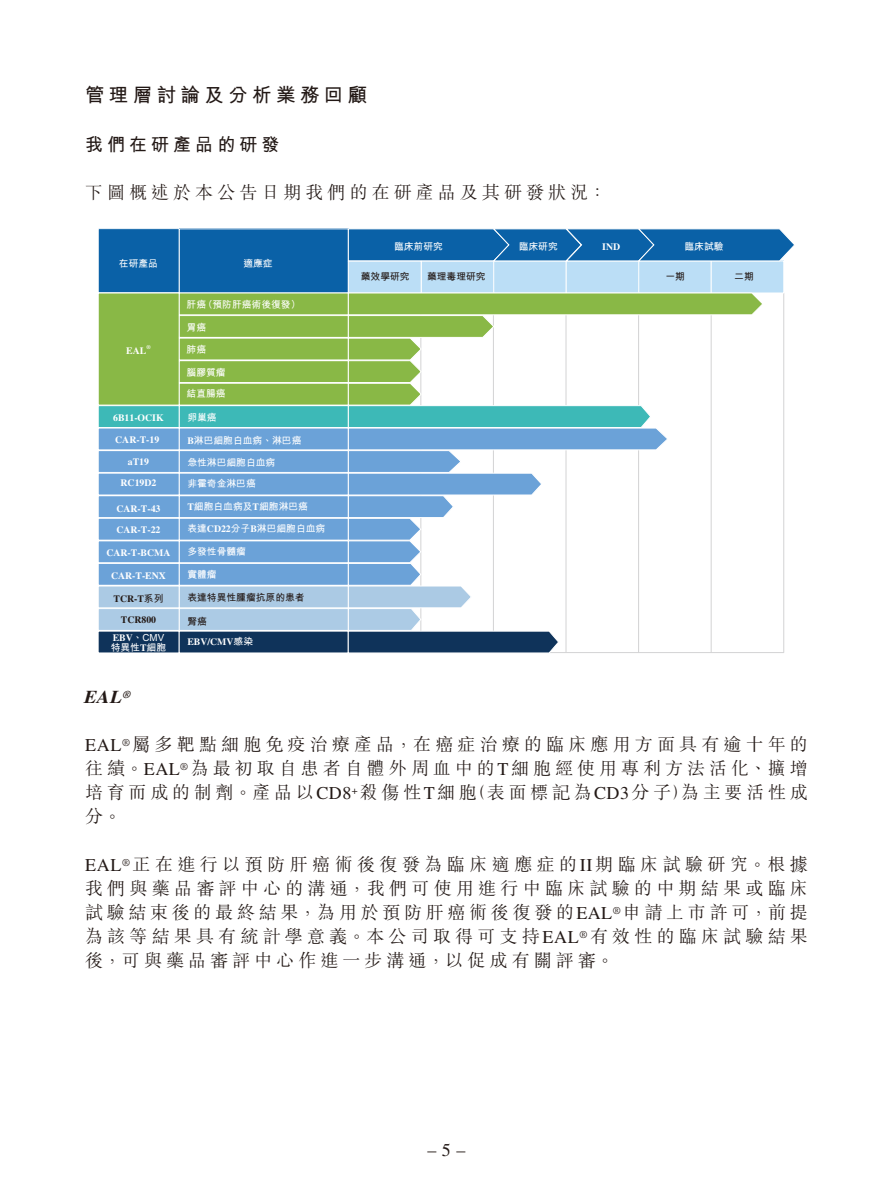
<style>
.page{position:relative;width:893px;height:1191px;background:#fff}
.page>*{position:absolute;margin:0;border:0;box-sizing:border-box;transform-origin:0 0}
.t1{font:19.5px "M Hei HK Bold E Ten B5 H";letter-spacing:.225em;color:#231916}
.t2{font:18px/24px "M Sung HK Light E Ten B5 H";letter-spacing:.225em;color:#231916;text-align:justify}
.t3{font:18px "M Hei HK Bold E Ten B5 H";letter-spacing:.225em;color:#231916}
.t4{font:italic 700 18px "Times LT Std";color:#231916}
.t5{font:18px "Times LT Std";color:#231916}
.t6{font:9.75px/21.3px "M Hei HK Bold E Ten B5 H";color:#fff}
.t7{font:700 9.75px/21px "Times LT Std";color:#fff;text-align:center}
.t8{font:9.75px "M Hei HK Bold E Ten B5 H";color:#231916}
.t9{font:700 9.75px "Times LT Std";color:#231916}
.t10{font:700 5.7px "Times LT Std";color:#fff}
.s1{font-family:"Times LT Std";font-weight:700}
.s2{font-family:"M Hei HK Bold E Ten B5 H";font-weight:400}
.s3{font-family:"Times LT Std"}
</style>
<div class="page">
<hr style="left:783px;top:293px;width:1px;height:359px;background:#d3d3d4">
<hr style="left:348px;top:652px;width:436px;height:1px;background:#d3d3d4">
<div style="left:98px;top:229px;width:81px;height:64px;background:#0a61a7"></div>
<div style="left:98px;top:228px;width:82px;height:65px;border:1px solid #fff"></div>
<div style="left:179px;top:229px;width:169px;height:64px;background:#0a61a7"></div>
<div style="left:421px;top:261px;width:73px;height:32px;background:#bbdef6"></div>
<div style="left:494px;top:261px;width:72px;height:32px;background:#bbdef6"></div>
<div style="left:493px;top:260px;width:74px;height:33px;border:1px solid #fff"></div>
<div style="left:566px;top:261px;width:73px;height:32px;background:#bbdef6"></div>
<div style="left:566px;top:260px;width:73px;height:33px;border:1px solid #fff"></div>
<div style="left:639px;top:261px;width:72px;height:32px;background:#bbdef6"></div>
<div style="left:638px;top:260px;width:74px;height:33px;border:1px solid #fff"></div>
<div style="left:711px;top:261px;width:73px;height:32px;background:#bbdef6"></div>
<div style="left:711px;top:260px;width:73px;height:33px;border:1px solid #fff"></div>
<div style="left:348px;top:261px;width:73px;height:32px;background:#bbdef6"></div>
<div style="left:348px;top:261px;width:74px;height:32px;border:1px solid #fff"></div>
<svg style="left:348px;top:228px;width:446px;height:34px;background:#2472b0"></svg>
<div style="left:98px;top:293px;width:81px;height:112px;background:#89b846"></div>
<div style="left:98px;top:293px;width:82px;height:112px;border:1px solid #fff"></div>
<div style="left:98px;top:428px;width:81px;height:22px;background:#6ba2d8"></div>
<div style="left:98px;top:428px;width:82px;height:22px;border:1px solid #fff"></div>
<div style="left:98px;top:450px;width:81px;height:22px;background:#6ba2d8"></div>
<div style="left:98px;top:450px;width:82px;height:23px;border:1px solid #fff"></div>
<div style="left:98px;top:473px;width:81px;height:22px;background:#6ba2d8"></div>
<div style="left:98px;top:473px;width:82px;height:22px;border:1px solid #fff"></div>
<div style="left:98px;top:496px;width:81px;height:21px;background:#6ba2d8"></div>
<div style="left:98px;top:495px;width:82px;height:23px;border:1px solid #fff"></div>
<div style="left:98px;top:518px;width:81px;height:22px;background:#6ba2d8"></div>
<div style="left:98px;top:518px;width:82px;height:22px;border:1px solid #fff"></div>
<div style="left:98px;top:541px;width:81px;height:21px;background:#6ba2d8"></div>
<div style="left:98px;top:540px;width:82px;height:23px;border:1px solid #fff"></div>
<div style="left:98px;top:563px;width:81px;height:22px;background:#6ba2d8"></div>
<div style="left:98px;top:563px;width:82px;height:22px;border:1px solid #fff"></div>
<div style="left:98px;top:586px;width:81px;height:22px;background:#abcae4"></div>
<div style="left:98px;top:585px;width:82px;height:23px;border:1px solid #fff"></div>
<div style="left:98px;top:608px;width:81px;height:22px;background:#accbe5"></div>
<div style="left:98px;top:608px;width:82px;height:23px;border:1px solid #fff"></div>
<div style="left:179px;top:293px;width:169px;height:22px;background:#89b846"></div>
<div style="left:179px;top:428px;width:169px;height:22px;background:#6ba2d8"></div>
<div style="left:179px;top:428px;width:170px;height:22px;border:1px solid #fff"></div>
<div style="left:179px;top:450px;width:169px;height:22px;background:#6ba2d8"></div>
<div style="left:179px;top:450px;width:170px;height:23px;border:1px solid #fff"></div>
<div style="left:179px;top:473px;width:169px;height:22px;background:#6ba2d8"></div>
<div style="left:179px;top:473px;width:170px;height:22px;border:1px solid #fff"></div>
<div style="left:179px;top:496px;width:169px;height:21px;background:#6ba2d8"></div>
<div style="left:179px;top:495px;width:170px;height:23px;border:1px solid #fff"></div>
<div style="left:179px;top:518px;width:169px;height:22px;background:#6ba2d8"></div>
<div style="left:179px;top:518px;width:170px;height:22px;border:1px solid #fff"></div>
<div style="left:179px;top:541px;width:169px;height:21px;background:#6ba2d8"></div>
<div style="left:179px;top:540px;width:170px;height:23px;border:1px solid #fff"></div>
<div style="left:179px;top:563px;width:169px;height:22px;background:#6ba2d8"></div>
<div style="left:179px;top:563px;width:170px;height:22px;border:1px solid #fff"></div>
<div style="left:179px;top:586px;width:169px;height:22px;background:#abcae4"></div>
<div style="left:179px;top:585px;width:170px;height:23px;border:1px solid #fff"></div>
<div style="left:179px;top:608px;width:169px;height:22px;background:#accbe5"></div>
<div style="left:179px;top:608px;width:170px;height:23px;border:1px solid #fff"></div>
<div style="left:179px;top:315px;width:169px;height:22px;background:#89b846"></div>
<div style="left:179px;top:315px;width:170px;height:23px;border:1px solid #fff"></div>
<div style="left:179px;top:338px;width:169px;height:22px;background:#89b846"></div>
<div style="left:179px;top:361px;width:169px;height:21px;background:#89b846"></div>
<div style="left:179px;top:360px;width:170px;height:23px;border:1px solid #fff"></div>
<div style="left:179px;top:383px;width:169px;height:22px;background:#89b846"></div>
<div style="left:179px;top:383px;width:170px;height:22px;border:1px solid #fff"></div>
<div style="left:98px;top:631px;width:81px;height:22px;background:#0f335a"></div>
<div style="left:179px;top:631px;width:169px;height:22px;background:#0f335a"></div>
<div style="left:98px;top:406px;width:81px;height:21px;background:#3db9b7"></div>
<div style="left:98px;top:405px;width:82px;height:23px;border:1px solid #fff"></div>
<div style="left:179px;top:406px;width:169px;height:21px;background:#3db9b7"></div>
<div style="left:179px;top:405px;width:170px;height:23px;border:1px solid #fff"></div>
<svg style="left:348px;top:292px;width:416px;height:361px"></svg>
<p class="t1" style="left:85px;top:88px;width:284px">管理層討論及分析業務回顧</p>
<p class="t3" style="left:85px;top:137px;width:196px">我們在研產品的研發</p>
<p class="t2" style="left:85px;top:182px;width:523px">下圖概述於本公告日期我們的在研產品及其研發狀況：</p>
<p class="t6" style="left:119px;top:254px;width:41px">在研產品</p>
<p class="t10" style="left:146px;top:343px;width:6px">®</p>
<p class="t7" style="left:126px;top:340px;width:22px">EAL</p>
<p class="t7" style="left:113px;top:407px;width:52px">6B11-OCIK</p>
<p class="t6" style="left:243px;top:254px;width:31px">適應症</p>
<p class="t6" style="left:187px;top:295px;width:115px">肝癌（預防肝癌術後復發）</p>
<p class="t6" style="left:187px;top:317px;width:21px">胃癌</p>
<p class="t6" style="left:187px;top:340px;width:21px">肺癌</p>
<p class="t6" style="left:187px;top:363px;width:41px">腦膠質瘤結直腸癌</p>
<p class="t6" style="left:187px;top:408px;width:31px">卵巢癌</p>
<p class="t7" style="left:115px;top:429px;width:45px">CAR-T-19</p>
<p class="t6" style="left:187px;top:431px;width:116px"><span class="s1">B</span>淋巴細胞白血病、淋巴癌</p>
<p class="t6" style="left:187px;top:453px;width:89px">急性淋巴細胞白血病</p>
<p class="t7" style="left:121px;top:451px;width:37px">aT19<br>RC19D2</p>
<p class="t7" style="left:116px;top:519px;width:45px">CAR-T-22</p>
<p class="t7" style="left:106px;top:542px;width:66px">CAR-T-BCMA</p>
<p class="t7" style="left:111px;top:565px;width:56px">CAR-T-ENX</p>
<p class="t9" style="left:113px;top:592px;width:51px">TCR-T<span class="s2">系列</span></p>
<p class="t6" style="left:187px;top:474px;width:70px">非霍奇金淋巴癌</p>
<p class="t6" style="left:187px;top:518px;width:139px">表達<span class="s1">CD22</span>分子<span class="s1">B</span>淋巴細胞白血病</p>
<p class="t6" style="left:187px;top:542px;width:60px">多發性骨髓瘤</p>
<p class="t6" style="left:187px;top:497px;width:122px"><span class="s1">T</span>細胞白血病及<span class="s1">T</span>細胞淋巴癌</p>
<p class="t7" style="left:116px;top:498px;width:45px">CAR-T-43</p>
<p class="t6" style="left:187px;top:565px;width:31px">實體瘤</p>
<p class="t8" style="left:187px;top:593px;width:119px">表達特異性腫瘤抗原的患者</p>
<p class="t7" style="left:187px;top:631px;width:67px">EBV/CMV<span class="s2">感染</span></p>
<p class="t9" style="left:121px;top:614px;width:37px">TCR800</p>
<p class="t8" style="left:187px;top:617px;width:21px">腎癌</p>
<p class="t6" style="left:111px;top:633px;width:57px;line-height:9.8px"><span class="s1">EBV</span>、CMV特異性<span class="s1">T</span>細胞</p>
<p class="t6" style="left:394px;top:237px;width:50px">臨床前研究</p>
<p class="t6" style="left:519px;top:237px;width:41px">臨床研究</p>
<p class="t7" style="left:602px;top:236px;width:19px">IND</p>
<p class="t6" style="left:684px;top:237px;width:41px">臨床試驗</p>
<p class="t8" style="left:361px;top:273px;width:50px">藥效學研究</p>
<p class="t8" style="left:427px;top:273px;width:60px">藥理毒理研究</p>
<p class="t8" style="left:665px;top:273px;width:21px">一期</p>
<p class="t8" style="left:734px;top:273px;width:21px">二期</p>
<p class="t4" style="left:83px;top:686px;width:50px">EAL<sup>®</sup></p>
<p class="t2" style="left:85px;top:734px;width:724px"><span class="s3">EAL</span><sup>®</sup>屬多靶點細胞免疫治療產品，在癌症治療的臨床應用方面具有逾十年的往績。<span class="s3">EAL</span><sup>®</sup>為最初取自患者自體外周血中的<span class="s3">T</span>細胞經使用專利方法活化、擴增培育而成的制劑。產品以<span class="s3">CD8</span><sup>+</sup>殺傷性<span class="s3">T</span>細胞（表面標記為<span class="s3">CD3</span>分子）為主要活性成分。</p>
<p class="t2" style="left:85px;top:854px;width:724px"><span class="s3">EAL</span><sup>®</sup>正在進行以預防肝癌術後復發為臨床適應症的<span class="s3">II</span>期臨床試驗研究。根據我們與藥品審評中心的溝通，我們可使用進行中臨床試驗的中期結果或臨床試驗結束後的最終結果，為用於預防肝癌術後復發的<span class="s3">EAL</span><sup>®</sup>申請上市許可，前提為該等結果具有統計學意義。本公司取得可支持<span class="s3">EAL</span><sup>®</sup>有效性的臨床試驗結果後，可與藥品審評中心作進一步溝通，以促成有關評審。</p>
<p class="t5" style="left:428px;top:1143px;width:39px">– 5 –</p>
</div>
